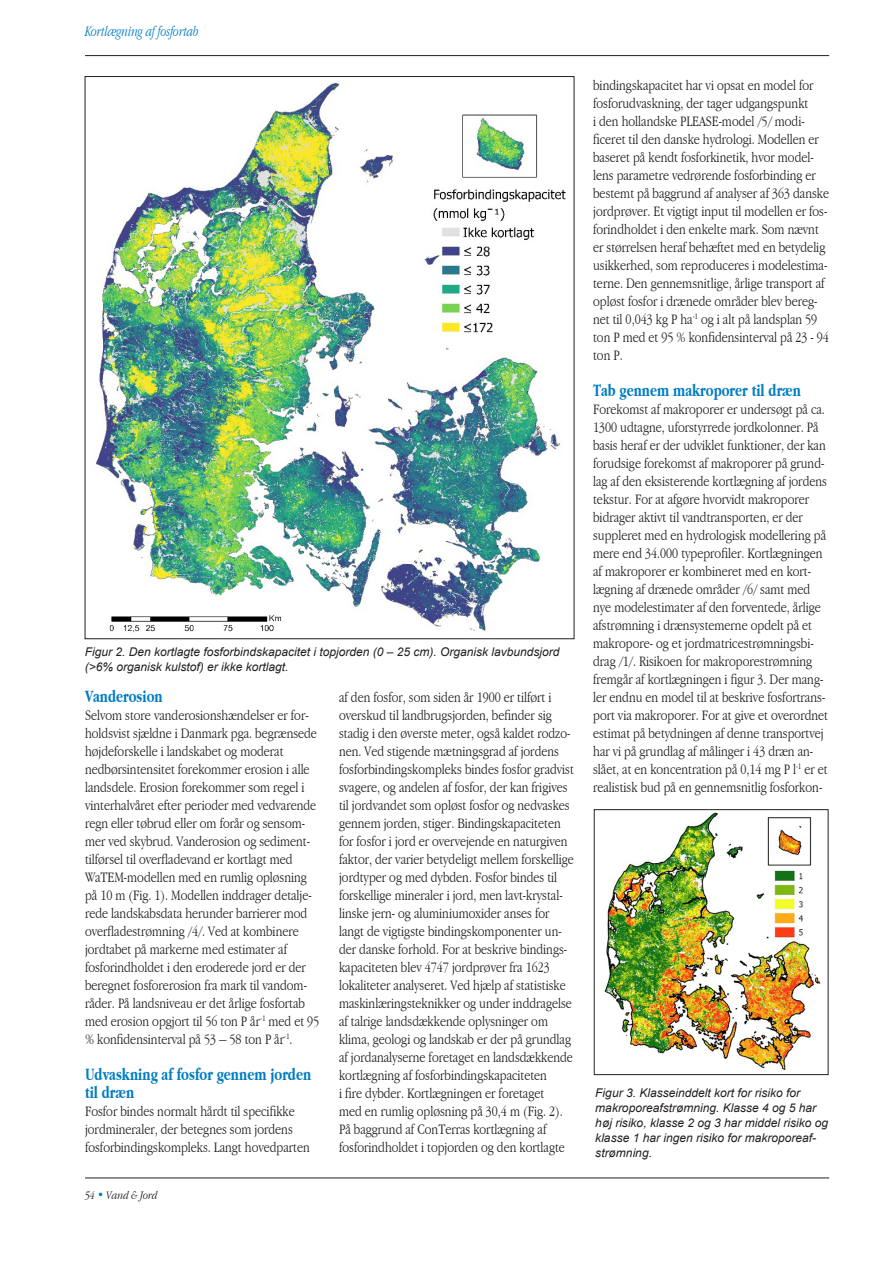
<style>
.page{position:relative;width:893px;height:1263px;background:#fff}
.page>*{position:absolute;margin:0;border:0;box-sizing:border-box;transform-origin:0 0}
.VJ_Mellemrubrik{font:700 condensed 18px/18px "Garamond";color:#007cc2;scale:.9 1}
.VJ_Bodytekst{font:300 condensed 15px/18px "Garamond";color:#231f20}
.VJ_Mellemrubrik-2{font:italic 300 condensed 15px "Garamond";color:#007cc2;scale:.9 1}
.VJ_Figurtekst{font:italic 12px/15px "Arial";color:#231f20}
.t1{font:italic 300 condensed 12px "Garamond";color:#231f20}
.s1{color:#007cc2}
</style>
<div class="page">
<hr style="left:85px;top:1177px;width:744px;height:1px;background:#231f20">
<svg style="left:85px;top:1177px;width:79px;height:2px"></svg>
<hr style="left:85px;top:55px;width:744px;height:1px;background:#231f20">
<img style="left:84px;top:77px;width:482px;height:561px">
<img style="left:604px;top:812px;width:217px;height:258px">
<div style="left:594px;top:809px;width:234px;height:266px;border:1px solid #231f20"></div>
<p class="VJ_Mellemrubrik-2" style="left:85px;top:23px;width:128px">Kortlægning af fosfortab</p>
<p class="VJ_Figurtekst" style="left:85px;top:644px;width:476px">Figur 2. Den kortlagte fosforbindskapacitet i topjorden (0 – 25 cm). Organisk lavbundsjord (&gt;6% organisk kulstof) er ikke kortlagt.</p>
<p class="VJ_Mellemrubrik" style="left:85px;top:687px;width:88px">Vanderosion</p>
<p class="VJ_Bodytekst" style="left:85px;top:706px;width:236px">Selvom store vanderosionshændelser er for&shy;holdsvist sjældne i Danmark pga. begrænsede højdeforskelle i landskabet og moderat nedbørsintensitet forekommer erosion i alle landsdele. Erosion forekommer som regel i vinterhalvåret efter perioder med vedvarende regn eller tøbrud eller om forår og sensom&shy;mer ved skybrud. Vanderosion og sediment&shy;tilførsel til overfladevand er kortlagt med WaTEM-modellen med en rumlig opløsning på 10 m (Fig. 1). Modellen inddrager detalje&shy;rede landskabsdata herunder barrierer mod overfladestrømning /4/. Ved at kombinere jordtabet på markerne med estimater af fosforindholdet i den eroderede jord er der beregnet fosforerosion fra mark til vandom&shy;råder. På landsniveau er det årlige fosfortab med erosion opgjort til 56 ton P år<sup>-1</sup> med et 95 % konfidensinterval på 53 – 58 ton P år<sup>-1</sup>.</p>
<p class="VJ_Mellemrubrik" style="left:85px;top:1065px;width:253px">Udvaskning af fosfor gennem jorden til dræn</p>
<p class="VJ_Bodytekst" style="left:85px;top:1102px;width:226px">Fosfor bindes normalt hårdt til specifikke jordmineraler, der betegnes som jordens fosforbindingskompleks. Langt hovedparten</p>
<p class="t1" style="left:85px;top:1189px;width:74px">54 <span class="s1">•</span> Vand &amp; Jord</p>
<p class="VJ_Bodytekst" style="left:339px;top:688px;width:236px">af den fosfor, som siden år 1900 er tilført i overskud til landbrugsjorden, befinder sig stadig i den øverste meter, også kaldet rodzo&shy;nen. Ved stigende mætningsgrad af jordens fosforbindingskompleks bindes fosfor gradvist svagere, og andelen af fosfor, der kan frigives til jordvandet som opløst fosfor og nedvaskes gennem jorden, stiger. Bindingskapaciteten for fosfor i jord er overvejende en naturgiven faktor, der varier betydeligt mellem forskellige jordtyper og med dybden. Fosfor bindes til forskellige mineraler i jord, men lavt-krystal&shy;linske jern- og aluminiumoxider anses for langt de vigtigste bindingskomponenter un&shy;der danske forhold. For at beskrive bindings&shy;kapaciteten blev 4747 jordprøver fra 1623 lokaliteter analyseret. Ved hjælp af statistiske maskinlæringsteknikker og under inddragelse af talrige landsdækkende oplysninger om klima, geologi og landskab er der på grundlag af jordanalyserne foretaget en landsdækkende kortlægning af fosforbindingskapaciteten<br>i fire dybder. Kortlægningen er foretaget<br>med en rumlig opløsning på 30,4 m (Fig. 2).<br>På baggrund af ConTerras kortlægning af fosforindholdet i topjorden og den kortlagte</p>
<p class="VJ_Bodytekst" style="left:593px;top:76px;width:238px">bindingskapacitet har vi opsat en model for fosforudvaskning, der tager udgangspunkt<br>i den hollandske PLEASE-model /5/ modi&shy;ficeret til den danske hydrologi. Modellen er baseret på kendt fosforkinetik, hvor model&shy;lens parametre vedrørende fosforbinding er bestemt på baggrund af analyser af 363 danske jordprøver. Et vigtigt input til modellen er fos&shy;forindholdet i den enkelte mark. Som nævnt er størrelsen heraf behæftet med en betydelig usikkerhed, som reproduceres i modelestima&shy;terne. Den gennemsnitlige, årlige transport af opløst fosfor i drænede områder blev bereg&shy;net til 0,043 kg P ha<sup>-1</sup> og i alt på landsplan 59 ton P med et 95 % konfidensinterval på 23 - 94 ton P.</p>
<p class="VJ_Mellemrubrik" style="left:593px;top:381px;width:232px">Tab gennem makroporer til dræn</p>
<p class="VJ_Bodytekst" style="left:593px;top:400px;width:236px">Forekomst af makroporer er undersøgt på ca.<br>1300 udtagne, uforstyrrede jordkolonner. På basis heraf er der udviklet funktioner, der kan forudsige forekomst af makroporer på grund&shy;lag af den eksisterende kortlægning af jordens tekstur. For at afgøre hvorvidt makroporer bidrager aktivt til vandtransporten, er der suppleret med en hydrologisk modellering på mere end 34.000 typeprofiler. Kortlægningen af makroporer er kombineret med en kort&shy;lægning af drænede områder /6/ samt med nye modelestimater af den forventede, årlige afstrømning i drænsystemerne opdelt på et makropore- og et jordmatricestrømningsbi&shy;drag /1/. Risikoen for makroporestrømning fremgår af kortlægningen i figur 3. Der mang&shy;ler endnu en model til at beskrive fosfortrans&shy;port via makroporer. For at give et overordnet estimat på betydningen af denne transportvej har vi på grundlag af målinger i 43 dræn an&shy;slået, at en koncentration på 0,14 mg P l<sup>-1</sup> er et realistisk bud på en gennemsnitlig fosforkon-</p>
<p class="VJ_Figurtekst" style="left:595px;top:1085px;width:234px">Figur 3. Klasseinddelt kort for risiko for makroporeafstrømning. Klasse 4 og 5 har høj risiko, klasse 2 og 3 har middel risiko og klasse 1 har ingen risiko for makroporeaf&shy;strømning.</p>
</div>
